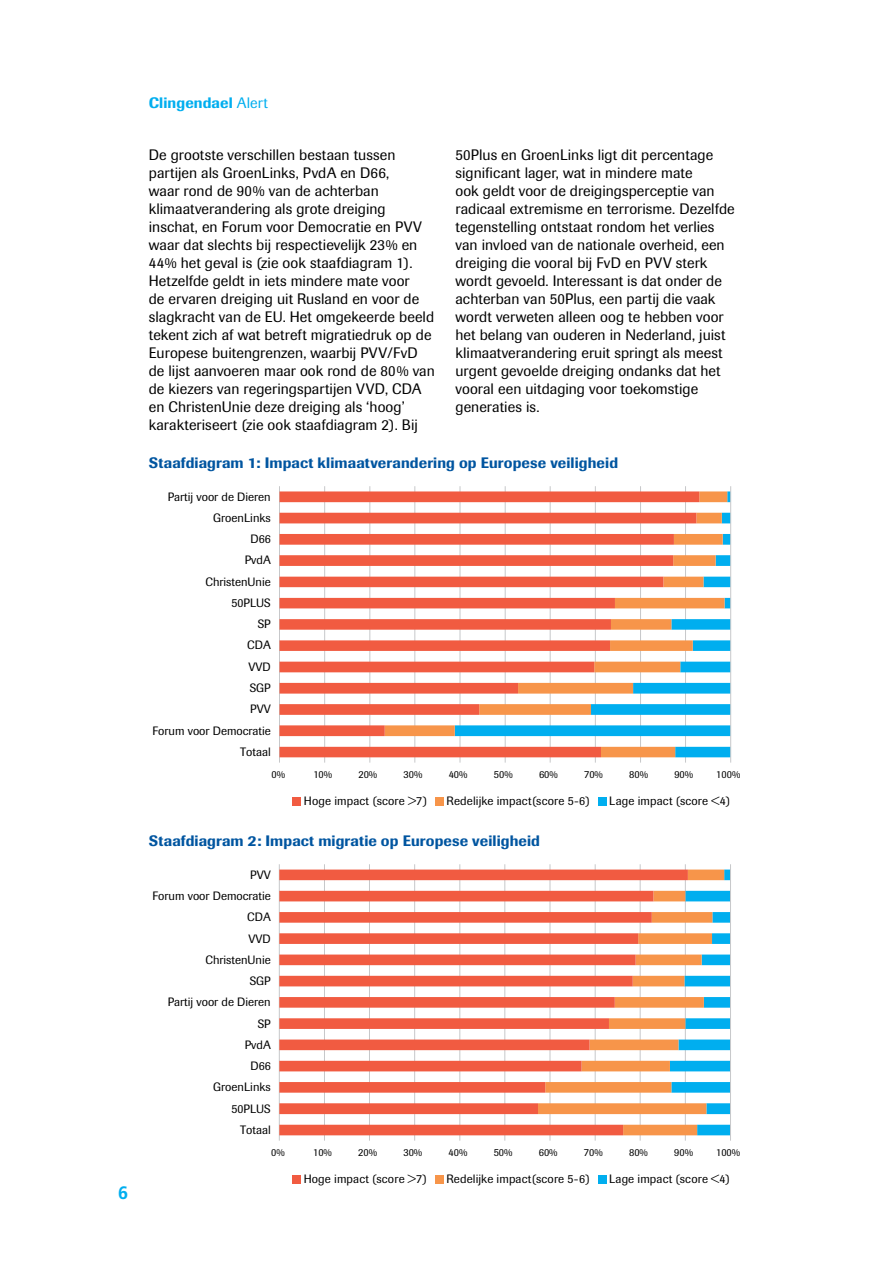
<style>
.page{position:relative;width:893px;height:1263px;background:#fff}
.page>*{position:absolute;margin:0;border:0;box-sizing:border-box;transform-origin:0 0}
.t1{font:700 18px "Frutiger LT Std";color:#00aeef}
.t2{font:15px/18px "Imago";letter-spacing:.005em;color:#000}
.t3{font:500 15px "Imago";letter-spacing:.01em;color:#0055a0}
.t4{font:500 15px "Imago";letter-spacing:.01em;color:#00aeef}
.t5{font:12px/21.3px "Imago";color:#000;text-align:right}
.t6{font:10.5px "Imago";color:#000}
.s1{font-weight:400}
</style>
<div class="page">
<hr style="left:279px;top:486px;width:1px;height:277px;background:#c7c8ca">
<hr style="left:324px;top:486px;width:1px;height:277px;background:#c7c8ca">
<hr style="left:370px;top:486px;width:1px;height:277px;background:#c7c8ca">
<hr style="left:415px;top:486px;width:1px;height:277px;background:#c7c8ca">
<hr style="left:460px;top:486px;width:1px;height:277px;background:#c7c8ca">
<hr style="left:505px;top:486px;width:1px;height:277px;background:#c7c8ca">
<hr style="left:550px;top:486px;width:1px;height:277px;background:#c7c8ca">
<hr style="left:595px;top:486px;width:1px;height:277px;background:#c7c8ca">
<hr style="left:640px;top:486px;width:1px;height:277px;background:#c7c8ca">
<hr style="left:685px;top:486px;width:1px;height:277px;background:#c7c8ca">
<svg style="left:699px;top:491px;width:28px;height:266px"></svg>
<svg style="left:279px;top:491px;width:420px;height:266px"></svg>
<hr style="left:730px;top:486px;width:1px;height:277px;background:#c7c8ca">
<div style="left:598px;top:797px;width:9px;height:8px;background:#00aeef"></div>
<div style="left:435px;top:797px;width:9px;height:8px;background:#f7954a"></div>
<div style="left:293px;top:797px;width:8px;height:8px;background:#f15b41"></div>
<hr style="left:279px;top:864px;width:1px;height:277px;background:#c7c8ca">
<hr style="left:324px;top:864px;width:1px;height:277px;background:#c7c8ca">
<hr style="left:369px;top:864px;width:1px;height:277px;background:#c7c8ca">
<hr style="left:414px;top:864px;width:1px;height:277px;background:#c7c8ca">
<hr style="left:460px;top:864px;width:1px;height:277px;background:#c7c8ca">
<hr style="left:505px;top:864px;width:1px;height:277px;background:#c7c8ca">
<hr style="left:550px;top:864px;width:1px;height:277px;background:#c7c8ca">
<hr style="left:595px;top:864px;width:1px;height:277px;background:#c7c8ca">
<hr style="left:640px;top:864px;width:1px;height:277px;background:#c7c8ca">
<hr style="left:685px;top:864px;width:1px;height:277px;background:#c7c8ca">
<svg style="left:724px;top:869px;width:6px;height:266px"></svg>
<svg style="left:688px;top:869px;width:36px;height:266px"></svg>
<svg style="left:279px;top:869px;width:409px;height:266px"></svg>
<hr style="left:730px;top:864px;width:1px;height:277px;background:#c7c8ca">
<div style="left:598px;top:1175px;width:8px;height:8px;background:#00aeef"></div>
<div style="left:435px;top:1175px;width:9px;height:8px;background:#f7954a"></div>
<div style="left:292px;top:1175px;width:9px;height:8px;background:#f15b41"></div>
<p class="t1" style="left:118px;top:1182px;width:12px">6</p>
<p class="t4" style="left:149px;top:94px;width:121px">Clingendael <span class="s1">Alert</span></p>
<p class="t2" style="left:149px;top:146px;width:288px">De grootste verschillen bestaan tussen partijen als GroenLinks, PvdA en D66,<br>waar rond de 90% van de achterban klimaatverandering als grote dreiging inschat, en Forum voor Democratie en PVV waar dat slechts bij respectievelijk 23% en 44% het geval is (zie ook staafdiagram 1).<br>Hetzelfde geldt in iets mindere mate voor<br>de ervaren dreiging uit Rusland en voor de slagkracht van de EU. Het omgekeerde beeld tekent zich af wat betreft migratiedruk op de Europese buitengrenzen, waarbij PVV/FvD de lijst aanvoeren maar ook rond de 80% van de kiezers van regeringspartijen VVD, CDA en ChristenUnie deze dreiging als ‘hoog’ karakteriseert (zie ook staafdiagram 2). Bij</p>
<p class="t2" style="left:455px;top:146px;width:281px">50Plus en GroenLinks ligt dit percentage significant lager, wat in mindere mate<br>ook geldt voor de dreigingsperceptie van radicaal extremisme en terrorisme. Dezelfde tegenstelling ontstaat rondom het verlies van invloed van de nationale overheid, een dreiging die vooral bij FvD en PVV sterk wordt gevoeld. Interessant is dat onder de achterban van 50Plus, een partij die vaak wordt verweten alleen oog te hebben voor het belang van ouderen in Nederland, juist klimaatverandering eruit springt als meest urgent gevoelde dreiging ondanks dat het vooral een uitdaging voor toekomstige generaties is.</p>
<p class="t3" style="left:149px;top:454px;width:471px">Staafdiagram 1: Impact klimaatverandering op Europese veiligheid</p>
<p class="t5" style="left:153px;top:486px;width:120px">Partij voor de Dieren<br>GroenLinks<br>D66<br>PvdA<br>ChristenUnie<br>50PLUS<br>SP<br>CDA<br>VVD<br>SGP<br>PVV<br>Forum voor Democratie<br>Totaal</p>
<p class="t6" style="left:271px;top:768px;width:15px">0%</p>
<p class="t6" style="left:313px;top:768px;width:20px">10%</p>
<p class="t6" style="left:358px;top:768px;width:20px">20%</p>
<p class="t6" style="left:404px;top:768px;width:20px">30%</p>
<p class="t6" style="left:449px;top:768px;width:20px">40%</p>
<p class="t6" style="left:494px;top:768px;width:20px">50%</p>
<p class="t6" style="left:539px;top:768px;width:20px">60%</p>
<p class="t6" style="left:584px;top:768px;width:20px">70%</p>
<p class="t6" style="left:629px;top:768px;width:20px">80%</p>
<p class="t6" style="left:674px;top:768px;width:20px">90%</p>
<p class="t6" style="left:716px;top:768px;width:26px">100%</p>
<p class="t5" style="left:304px;top:790px;width:124px">Hoge impact (score &gt;7)</p>
<p class="t5" style="left:447px;top:790px;width:144px">Redelijke impact(score 5-6)</p>
<p class="t5" style="left:609px;top:790px;width:122px">Lage impact (score &lt;4)</p>
<p class="t3" style="left:149px;top:832px;width:393px">Staafdiagram 2: Impact migratie op Europese veiligheid</p>
<p class="t5" style="left:153px;top:864px;width:120px">PVV<br>Forum voor Democratie<br>CDA<br>VVD<br>ChristenUnie<br>SGP<br>Partij voor de Dieren<br>SP<br>PvdA<br>D66<br>GroenLinks<br>50PLUS<br>Totaal</p>
<p class="t6" style="left:271px;top:1146px;width:15px">0%</p>
<p class="t6" style="left:313px;top:1146px;width:20px">10%</p>
<p class="t6" style="left:358px;top:1146px;width:20px">20%</p>
<p class="t6" style="left:403px;top:1146px;width:20px">30%</p>
<p class="t6" style="left:449px;top:1146px;width:20px">40%</p>
<p class="t6" style="left:494px;top:1146px;width:20px">50%</p>
<p class="t6" style="left:539px;top:1146px;width:20px">60%</p>
<p class="t6" style="left:584px;top:1146px;width:20px">70%</p>
<p class="t6" style="left:629px;top:1146px;width:20px">80%</p>
<p class="t6" style="left:674px;top:1146px;width:20px">90%</p>
<p class="t6" style="left:716px;top:1146px;width:26px">100%</p>
<p class="t5" style="left:304px;top:1168px;width:124px">Hoge impact (score &gt;7)</p>
<p class="t5" style="left:446px;top:1168px;width:144px">Redelijke impact(score 5-6)</p>
<p class="t5" style="left:609px;top:1168px;width:122px">Lage impact (score &lt;4)</p>
</div>
